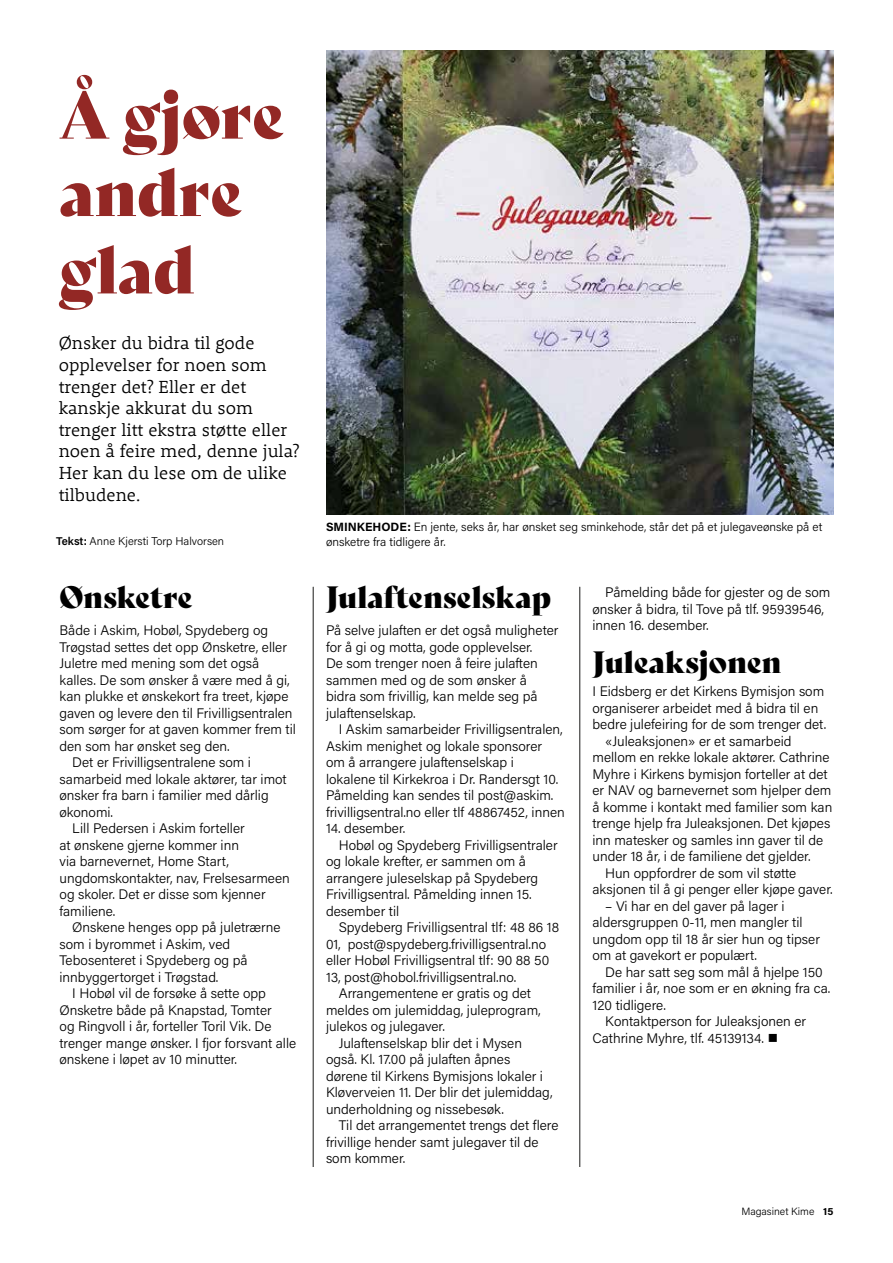
<style>
.page{position:relative;width:893px;height:1263px;background:#fff}
.page>*{position:absolute;margin:0;border:0;box-sizing:border-box;transform-origin:0 0}
.t1{font:64.5px/77.4px "Bely Display";color:#932825}
.t2{font:30px "Bely Display";color:#000}
.t3{font:300 18px/21.6px "Rooney";color:#000}
.t4{font:300 13.8px/16.5px "Acumin Pro";color:#000}
.t5{font:300 12px/15px "Acumin Pro";color:#000}
.t6{font:300 11.25px "Acumin Pro";color:#000}
.t7{font:300 10.5px "Acumin Pro";color:#000}
.s1{font-weight:600}
.s2{font-weight:700}
</style>
<div class="page">
<hr style="left:313px;top:587px;width:1px;height:580px;background:#575756">
<hr style="left:579px;top:587px;width:1px;height:580px;background:#575756">
<img style="left:326px;top:50px;width:507px;height:464px">
<h1 class="t1" style="left:60px;top:71px;width:226px">Å gjøre andre glad</h1>
<h3 class="t3" style="left:59px;top:332px;width:242px">Ønsker du bidra til gode opplevelser for noen som trenger det? Eller er det kanskje akkurat du som trenger litt ekstra støtte eller noen å feire med, denne jula?<br>Her kan du lese om de ulike tilbudene.</h3>
<p class="t6" style="left:56px;top:533px;width:169px"><span class="s1">Tekst:</span> Anne Kjersti Torp Halvorsen</p>
<h2 class="t2" style="left:60px;top:573px;width:135px">Ønsketre</h2>
<h2 class="t2" style="left:326px;top:573px;width:227px">Julaftenselskap</h2>
<p class="t5" style="left:326px;top:519px;width:498px"><span class="s2">SMINKEHODE:</span> En jente, seks år, har ønsket seg sminkehode, står det på et julegaveønske på et ønsketre fra tidligere år.</p>
<p class="t4" style="left:592px;top:583px;width:240px;text-indent:13px">Påmelding både for gjester og de som ønsker å bidra, til Tove på tlf. 95939546, innen 16. desember.</p>
<p class="t4" style="left:60px;top:622px;width:210px">Både i Askim, Hobøl, Spydeberg og</p>
<p class="t4" style="left:60px;top:638px;width:229px">Trøgstad settes det opp Ønsketre, eller</p>
<p class="t4" style="left:60px;top:655px;width:201px">Juletre med mening som det også</p>
<p class="t4" style="left:60px;top:671px;width:232px">kalles. De som ønsker å være med å gi,</p>
<p class="t4" style="left:60px;top:688px;width:230px">kan plukke et ønskekort fra treet, kjøpe</p>
<p class="t4" style="left:60px;top:704px;width:235px">gaven og levere den til Frivilligsentralen</p>
<p class="t4" style="left:60px;top:721px;width:238px">som sørger for at gaven kommer frem til</p>
<p class="t4" style="left:60px;top:737px;width:172px">den som har ønsket seg den.</p>
<p class="t4" style="left:72px;top:754px;width:180px">Det er Frivilligsentralene som i</p>
<p class="t4" style="left:60px;top:770px;width:229px">samarbeid med lokale aktører, tar imot</p>
<p class="t4" style="left:60px;top:787px;width:211px">ønsker fra barn i familier med dårlig</p>
<p class="t4" style="left:60px;top:803px;width:55px">økonomi.</p>
<p class="t4" style="left:72px;top:820px;width:174px">Lill Pedersen i Askim forteller</p>
<p class="t4" style="left:60px;top:836px;width:181px">at ønskene gjerne kommer inn</p>
<p class="t4" style="left:60px;top:853px;width:171px">via barnevernet, Home Start,</p>
<p class="t4" style="left:60px;top:869px;width:232px">ungdomskontakter, nav, Frelsesarmeen</p>
<p class="t4" style="left:60px;top:886px;width:208px">og skoler. Det er disse som kjenner</p>
<p class="t4" style="left:60px;top:902px;width:57px">familiene.</p>
<p class="t4" style="left:72px;top:919px;width:210px">Ønskene henges opp på juletrærne</p>
<p class="t4" style="left:60px;top:935px;width:172px">som i byrommet i Askim, ved</p>
<p class="t4" style="left:60px;top:952px;width:190px">Tebosenteret i Spydeberg og på</p>
<p class="t4" style="left:60px;top:968px;width:161px">innbyggertorget i Trøgstad.</p>
<p class="t4" style="left:72px;top:985px;width:195px">I Hobøl vil de forsøke å sette opp</p>
<p class="t4" style="left:60px;top:1001px;width:214px">Ønsketre både på Knapstad, Tomter</p>
<p class="t4" style="left:60px;top:1018px;width:213px">og Ringvoll i år, forteller Toril Vik. De</p>
<p class="t4" style="left:60px;top:1034px;width:238px">trenger mange ønsker. I fjor forsvant alle</p>
<p class="t4" style="left:60px;top:1051px;width:179px">ønskene i løpet av 10 minutter.</p>
<p class="t4" style="left:326px;top:622px;width:234px">På selve julaften er det også muligheter for å gi og motta, gode opplevelser.<br>De som trenger noen å feire julaften sammen med og de som ønsker å bidra som frivillig, kan melde seg på julaftenselskap.</p>
<p class="t4" style="left:326px;top:721px;width:240px;text-indent:13px">I Askim samarbeider Frivilligsentralen, Askim menighet og lokale sponsorer<br>om å arrangere julaftenselskap i lokalene til Kirkekroa i Dr. Randersgt 10.<br>Påmelding kan sendes til post@askim. frivilligsentral.no eller tlf 48867452, innen</p>
<p class="t4" style="left:326px;top:820px;width:81px">14. desember.</p>
<p class="t4" style="left:339px;top:836px;width:220px">Hobøl og Spydeberg Frivilligsentraler</p>
<p class="t4" style="left:326px;top:853px;width:201px">og lokale krefter, er sammen om å</p>
<p class="t4" style="left:326px;top:869px;width:214px">arrangere juleselskap på Spydeberg</p>
<p class="t4" style="left:326px;top:886px;width:207px">Frivilligsentral. Påmelding innen 15.</p>
<p class="t4" style="left:326px;top:902px;width:75px">desember til</p>
<p class="t4" style="left:339px;top:919px;width:222px">Spydeberg Frivilligsentral tlf: 48 86 18</p>
<p class="t4" style="left:326px;top:935px;width:222px">01, post@spydeberg.frivilligsentral.no</p>
<p class="t4" style="left:326px;top:952px;width:225px">eller Hobøl Frivilligsentral tlf: 90 88 50</p>
<p class="t4" style="left:326px;top:968px;width:192px">13, post@hobol.frivilligsentral.no.</p>
<p class="t4" style="left:339px;top:985px;width:194px">Arrangementene er gratis og det</p>
<p class="t4" style="left:326px;top:1001px;width:216px">meldes om julemiddag, juleprogram,</p>
<p class="t4" style="left:326px;top:1018px;width:120px">julekos og julegaver.</p>
<p class="t4" style="left:339px;top:1034px;width:185px">Julaftenselskap blir det i Mysen</p>
<p class="t4" style="left:326px;top:1051px;width:186px">også. Kl. 17.00 på julaften åpnes</p>
<p class="t4" style="left:326px;top:1067px;width:219px">dørene til Kirkens Bymisjons lokaler i</p>
<p class="t4" style="left:326px;top:1084px;width:228px">Kløverveien 11. Der blir det julemiddag,</p>
<p class="t4" style="left:326px;top:1100px;width:179px">underholdning og nissebesøk.</p>
<p class="t4" style="left:339px;top:1117px;width:221px">Til det arrangementet trengs det flere</p>
<p class="t4" style="left:326px;top:1133px;width:214px">frivillige hender samt julegaver til de</p>
<p class="t4" style="left:326px;top:1150px;width:81px">som kommer.</p>
<h2 class="t2" style="left:592px;top:638px;width:191px">Juleaksjonen</h2>
<p class="t4" style="left:592px;top:682px;width:233px">I Eidsberg er det Kirkens Bymisjon som</p>
<p class="t4" style="left:592px;top:699px;width:227px">organiserer arbeidet med å bidra til en</p>
<p class="t4" style="left:592px;top:715px;width:235px">bedre julefeiring for de som trenger det.</p>
<p class="t4" style="left:605px;top:732px;width:188px">«Juleaksjonen» er et samarbeid</p>
<p class="t4" style="left:592px;top:748px;width:239px">mellom en rekke lokale aktører. Cathrine</p>
<p class="t4" style="left:592px;top:765px;width:237px">Myhre i Kirkens bymisjon forteller at det</p>
<p class="t4" style="left:592px;top:781px;width:240px">er NAV og barnevernet som hjelper dem</p>
<p class="t4" style="left:592px;top:798px;width:241px">å komme i kontakt med familier som kan</p>
<p class="t4" style="left:592px;top:814px;width:239px">trenge hjelp fra Juleaksjonen. Det kjøpes</p>
<p class="t4" style="left:592px;top:831px;width:232px">inn matesker og samles inn gaver til de</p>
<p class="t4" style="left:592px;top:847px;width:220px">under 18 år, i de familiene det gjelder.</p>
<p class="t4" style="left:605px;top:864px;width:193px">Hun oppfordrer de som vil støtte</p>
<p class="t4" style="left:592px;top:880px;width:242px">aksjonen til å gi penger eller kjøpe gaver.</p>
<p class="t4" style="left:592px;top:897px;width:229px;text-indent:13px">– Vi har en del gaver på lager i aldersgruppen 0-11, men mangler til ungdom opp til 18 år sier hun og tipser om at gavekort er populært.</p>
<p class="t4" style="left:605px;top:963px;width:219px">De har satt seg som mål å hjelpe 150</p>
<p class="t4" style="left:592px;top:979px;width:239px">familier i år, noe som er en økning fra ca.</p>
<p class="t4" style="left:592px;top:996px;width:75px">120 tidligere.</p>
<p class="t4" style="left:605px;top:1012px;width:202px">Kontaktperson for Juleaksjonen er</p>
<p class="t4" style="left:592px;top:1029px;width:187px">Cathrine Myhre, tlf. 45139134. ■</p>
<p class="t7" style="left:741px;top:1204px;width:93px">Magasinet Kime <span class="s2">15</span></p>
</div>
